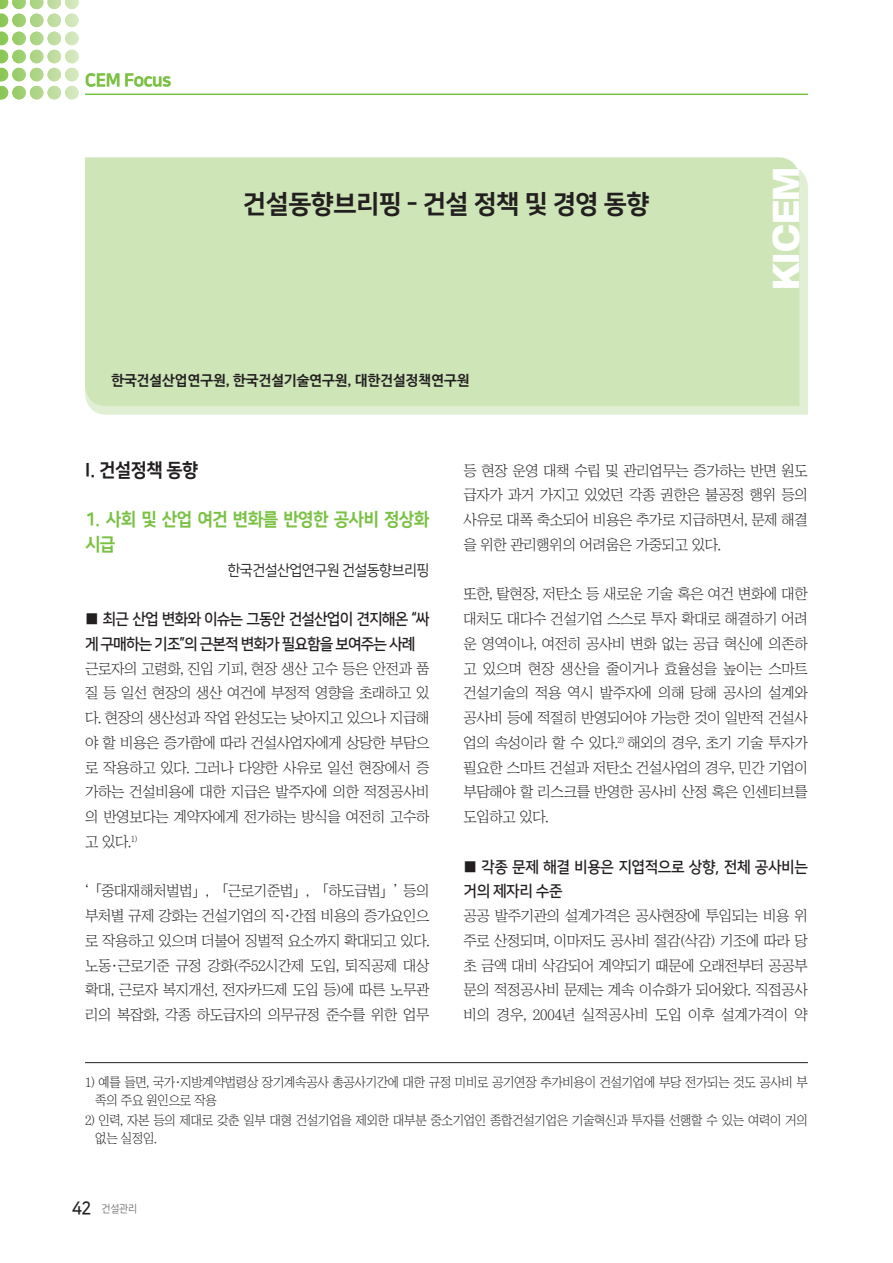
<style>
.page{position:relative;width:893px;height:1263px;background:#fff}
.page>*{position:absolute;margin:0;border:0;box-sizing:border-box;transform-origin:0 0}
.t1{font:800 expanded 36.3px "Helvetica 83";color:#fff;scale:.8 1}
.t2{font:25.5px "Nanum Square EB";letter-spacing:-.025em;color:#231f20}
.건설브리핑_2{font:18.75px "Nanum Square EB";letter-spacing:-.025em;color:#231f20;scale:.95 1}
.건설브리핑_2-2{font:18px/24.8px "Nanum Square EB";letter-spacing:-.04em;color:#79c142;scale:.95 1}
.건설브리핑2-네모_타이틀{font:15.75px/24.8px "Nanum Square B";letter-spacing:-.06em;color:#231f20;scale:.95 1}
.건설브리핑2-네모_타이틀-2{font:15.75px/24.8px "Nanum Square B";letter-spacing:-.03em;color:#231f20;scale:.95 1}
.건설브리핑_2_-다음단락_저자이름{font:15px "Nanum Square R";letter-spacing:-.04em;color:#231f20;scale:.95 1}
.본문{font:14.7px/24.8px "Chosunilbo NM";letter-spacing:-.025em;color:#231f20;text-align:justify}
.상단저자이름{font:700 14.25px "Nanum Barun Gothic";color:#231f20}
.각주{font:13.2px/18px "Chosunilbo NM";letter-spacing:-.025em;color:#231f20;scale:.95 1}
.t3{font:10.5px "Nanum Square R";color:#6c6d70;scale:.95 1}
.s1{font-family:"Nanum Square B";font-size:18px;color:#231f20}
</style>
<div class="page">
<hr style="left:85px;top:94px;width:723px;height:1px;background:#79c142">
<svg style="left:89px;top:169px;width:719px;height:246px;background:#e1efd5"></svg>
<div style="left:85px;top:157px;width:714px;height:249px;background:#cee5b8"></div>
<svg style="left:0;top:0;width:79px;height:99px"></svg>
<div style="left:65px;top:14px;width:14px;height:13px;background:#d2e7bb;border-radius:50%"></div>
<div style="left:65px;top:32px;width:14px;height:13px;background:#d2e7bb;border-radius:50%"></div>
<div style="left:65px;top:50px;width:14px;height:13px;background:#d2e7bb;border-radius:50%"></div>
<div style="left:65px;top:68px;width:14px;height:13px;background:#d2e7bb;border-radius:50%"></div>
<div style="left:65px;top:86px;width:14px;height:13px;background:#d2e7bb;border-radius:50%"></div>
<hr style="left:85px;top:1062px;width:723px;height:1px;background:#231f20">
<p class="건설브리핑_2-2" style="left:85px;top:68px;width:92px">CEM Focus</p>
<p class="t2" style="left:243px;top:190px;width:408px">건설동향브리핑 - 건설 정책 및 경영 동향</p>
<p class="상단저자이름" style="left:111px;top:373px;width:360px">한국건설산업연구원, 한국건설기술연구원, 대한건설정책연구원</p>
<h1 class="t1" style="left:763px;top:290px;width:156px;rotate:-90deg">KICEM</h1>
<p class="건설브리핑_2" style="left:85px;top:459px;width:121px">I. 건설정책 동향</p>
<p class="건설브리핑_2-2" style="left:85px;top:507px;width:364px">1. 사회 및 산업 여건 변화를 반영한 공사비 정상화 시급</p>
<p class="건설브리핑_2_-다음단락_저자이름" style="left:228px;top:562px;width:214px">한국건설산업연구원 건설동향브리핑</p>
<p class="건설브리핑2-네모_타이틀" style="left:85px;top:607px;width:364px">■ 최근 산업 변화와 이슈는 그동안 건설산업이 견지해온 “싸 게 구매하는 기조”의 근본적 변화가 필요함을 보여주는 사례</p>
<p class="본문" style="left:85px;top:656px;width:346px">근로자의 고령화, 진입 기피, 현장 생산 고수 등은 안전과 품 질 등 일선 현장의 생산 여건에 부정적 영향을 초래하고 있 다. 현장의 생산성과 작업 완성도는 낮아지고 있으나 지급해 야 할 비용은 증가함에 따라 건설사업자에게 상당한 부담으 로 작용하고 있다. 그러나 다양한 사유로 일선 현장에서 증 가하는 건설비용에 대한 지급은 발주자에 의한 적정공사비 의 반영보다는 계약자에게 전가하는 방식을 여전히 고수하 고 있다.<sup>1)</sup></p>
<p class="본문" style="left:85px;top:879px;width:346px">‘「중대재해처벌법」, 「근로기준법」, 「하도급법」’ 등의 부처별 규제 강화는 건설기업의 직·간접 비용의 증가요인으 로 작용하고 있으며 더불어 징벌적 요소까지 확대되고 있다. 노동·근로기준 규정 강화(주52시간제 도입, 퇴직공제 대상 확대, 근로자 복지개선, 전자카드제 도입 등)에 따른 노무관 리의 복잡화, 각종 하도급자의 의무규정 준수를 위한 업무</p>
<p class="본문" style="left:463px;top:458px;width:346px">등 현장 운영 대책 수립 및 관리업무는 증가하는 반면 원도 급자가 과거 가지고 있었던 각종 권한은 불공정 행위 등의 사유로 대폭 축소되어 비용은 추가로 지급하면서, 문제 해결 을 위한 관리행위의 어려움은 가중되고 있다.</p>
<p class="본문" style="left:463px;top:582px;width:346px">또한, 탈현장, 저탄소 등 새로운 기술 혹은 여건 변화에 대한 대처도 대다수 건설기업 스스로 투자 확대로 해결하기 어려 운 영역이나, 여전히 공사비 변화 없는 공급 혁신에 의존하 고 있으며 현장 생산을 줄이거나 효율성을 높이는 스마트 건설기술의 적용 역시 발주자에 의해 당해 공사의 설계와 공사비 등에 적절히 반영되어야 가능한 것이 일반적 건설사 업의 속성이라 할 수 있다.<sup>2)</sup> 해외의 경우, 초기 기술 투자가 필요한 스마트 건설과 저탄소 건설사업의 경우, 민간 기업이 부담해야 할 리스크를 반영한 공사비 산정 혹은 인센티브를 도입하고 있다.</p>
<p class="건설브리핑2-네모_타이틀-2" style="left:463px;top:854px;width:364px">■ 각종 문제 해결 비용은 지엽적으로 상향, 전체 공사비는 거의 제자리 수준</p>
<p class="본문" style="left:463px;top:903px;width:346px">공공 발주기관의 설계가격은 공사현장에 투입되는 비용 위 주로 산정되며, 이마저도 공사비 절감(삭감) 기조에 따라 당 초 금액 대비 삭감되어 계약되기 때문에 오래전부터 공공부 문의 적정공사비 문제는 계속 이슈화가 되어왔다. 직접공사 비의 경우, 2004년 실적공사비 도입 이후 설계가격이 약</p>
<p class="각주" style="left:95px;top:1073px;width:752px;text-indent:-10px">1) 예를 들면, 국가·지방계약법령상 장기계속공사 총공사기간에 대한 규정 미비로 공기연장 추가비용이 건설기업에 부당 전가되는 것도 공사비 부 족의 주요 원인으로 작용</p>
<p class="각주" style="left:95px;top:1111px;width:752px;text-indent:-10px">2) 인력, 자본 등의 제대로 갖춘 일부 대형 건설기업을 제외한 대부분 중소기업인 종합건설기업은 기술혁신과 투자를 선행할 수 있는 여력이 거의 없는 실정임.</p>
<p class="t3" style="left:72px;top:1204px;width:70px"><span class="s1">42</span> 건설관리</p>
</div>
